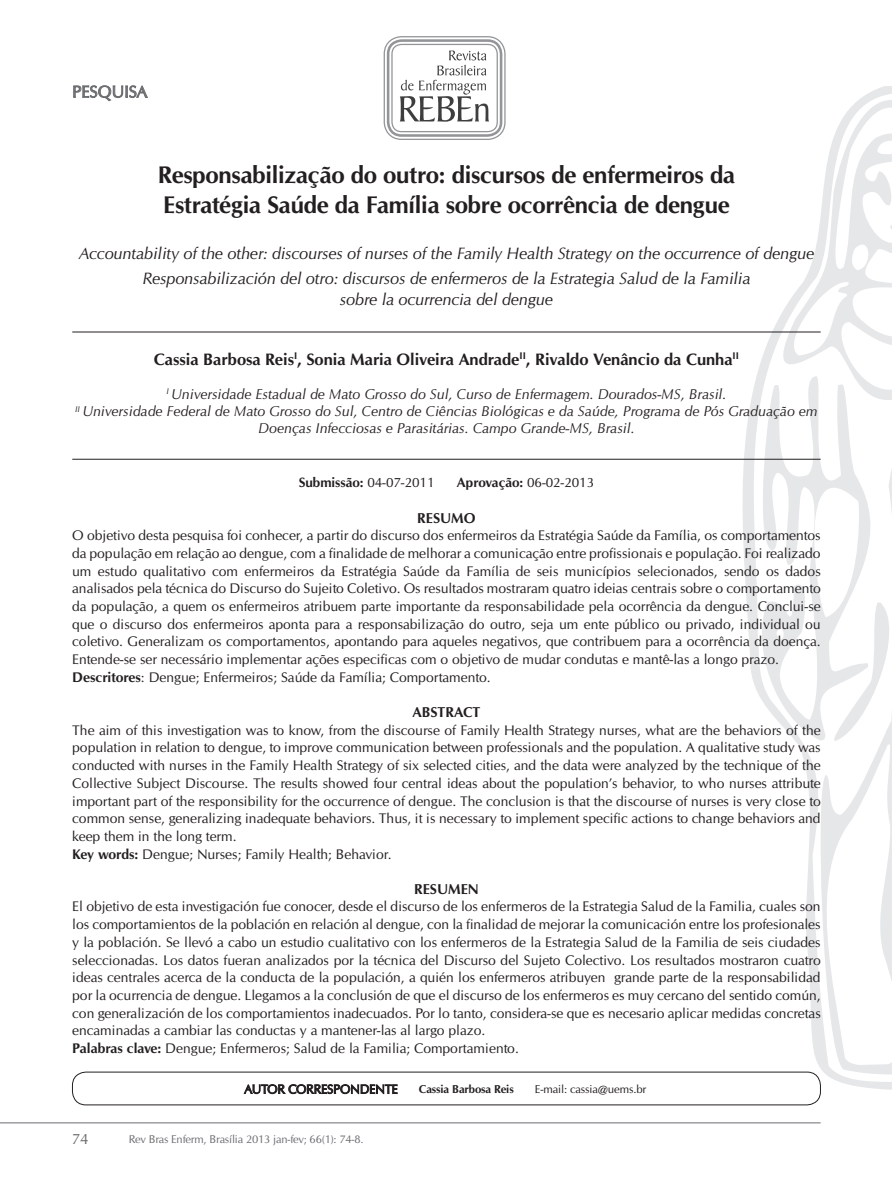
<style>
.page{position:relative;width:893px;height:1191px;background:#fff}
.page>*{position:absolute;margin:0;border:0;box-sizing:border-box;transform-origin:0 0}
.t1{font:700 24px/30px "URW Classico";letter-spacing:-.01em;color:#231f20}
.t2{font:italic 16.5px/25.2px "URW Classico";letter-spacing:-.01em;color:#231f20;text-align:center}
.t3{font:700 16.5px "URW Classico";color:#231f20}
.t4{font:16.5px "URW Classico";color:#6c6d70}
.t5{font:15px "URW Classico";color:#6c6d70}
.t6{font:italic 14.25px/17.1px "URW Classico";color:#231f20;text-align:center}
.t7{font:700 14.25px "URW Classico";color:#231f20}
.t8{font:13.95px/17.7px "URW Classico";color:#231f20}
.t9{font:700 13.5px "URW Classico";color:#231f20}
.t10{font:12.45px "URW Classico";letter-spacing:-.01em;color:#231f20}
.t11{font:11.4px "URW Classico";letter-spacing:-.01em;color:#231f20}
.t12{font:700 11.4px "URW Classico";letter-spacing:-.01em;color:#231f20}
.t13{font:11.25px "URW Classico";letter-spacing:-.015em;color:#6c6d70}
.s1{font-weight:400}
.s2{font-weight:700}
</style>
<div class="page">
<svg style="left:719px;top:86px;width:173px;height:1003px"></svg>
<div style="left:384px;top:36px;width:122px;height:104px;border:1px solid #939598;border-radius:17px"></div>
<div style="left:387px;top:39px;width:115px;height:98px;border:3px solid #939598;border-radius:14px"></div>
<div style="left:391px;top:44px;width:107px;height:88px;border:1px solid #939598;border-radius:10px"></div>
<svg style="left:400px;top:51px;width:89px;height:71px"></svg>
<hr style="left:0;top:1122px;width:821px;height:1px;background:#6c6d70">
<hr style="left:72px;top:332px;width:749px;height:1px;background:#231f20">
<hr style="left:72px;top:459px;width:749px;height:1px;background:#231f20">
<svg style="left:73px;top:86px;width:75px;height:15px"></svg>
<div style="left:72px;top:1072px;width:749px;height:33px;border:1px solid #231f20;border-radius:14px"></div>
<svg style="left:244px;top:1084px;width:153px;height:9px"></svg>
<p class="t4" style="left:72px;top:82px;width:77px">PESQUISA</p>
<h1 class="t1" style="left:158px;top:159px;width:579px">Responsabilização do outro: discursos de enfermeiros da<br>Estratégia Saúde da Família sobre ocorrência de dengue</h1>
<p class="t2" style="left:79px;top:241px;width:737px">Accountability of the other: discourses of nurses of the Family Health Strategy on the occurrence of dengue<br>Responsabilización del otro: discursos de enfermeros de la Estrategia Salud de la Familia</p>
<p class="t2" style="left:340px;top:287px;width:215px">sobre la ocurrencia del dengue</p>
<p class="t3" style="left:154px;top:349px;width:586px">Cassia Barbosa Reis<sup>I</sup>, Sonia Maria Oliveira Andrade<sup>II</sup>, Rivaldo Venâncio da Cunha<sup>II</sup></p>
<p class="t6" style="left:75px;top:386px;width:744px"><sup>I</sup> Universidade Estadual de Mato Grosso do Sul, Curso de Enfermagem. Dourados-MS, Brasil.<br><sup>II</sup> Universidade Federal de Mato Grosso do Sul, Centro de Ciências Biológicas e da Saúde, Programa de Pós Graduação em<br>Doenças Infecciosas e Parasitárias. Campo Grande-MS, Brasil.</p>
<p class="t9" style="left:299px;top:474px;width:137px">Submissão: <span class="s1">04-07-2011</span></p>
<p class="t9" style="left:457px;top:474px;width:139px">Aprovação: <span class="s1">06-02-2013</span></p>
<p class="t7" style="left:417px;top:509px;width:60px">RESUMO</p>
<p class="t8" style="left:72px;top:527px;width:750px">O objetivo desta pesquisa foi conhecer, a partir do discurso dos enfermeiros da Estratégia Saúde da Família, os comportamentos da população em relação ao dengue, com a finalidade de melhorar a comunicação entre profissionais e população. Foi realizado um estudo qualitativo com enfermeiros da Estratégia Saúde da Família de seis municípios selecionados, sendo os dados analisados pela técnica do Discurso do Sujeito Coletivo. Os resultados mostraram quatro ideias centrais sobre o comportamento da população, a quem os enfermeiros atribuem parte importante da responsabilidade pela ocorrência da dengue. Conclui-se que o discurso dos enfermeiros aponta para a responsabilização do outro, seja um ente público ou privado, individual ou coletivo. Generalizam os comportamentos, apontando para aqueles negativos, que contribuem para a ocorrência da doença.<br>Entende-se ser necessário implementar ações especificas com o objetivo de mudar condutas e mantê-las a longo prazo.<br><span class="s2">Descritores</span>: Dengue; Enfermeiros; Saúde da Família; Comportamento.</p>
<p class="t7" style="left:412px;top:703px;width:69px">ABSTRACT</p>
<p class="t8" style="left:72px;top:721px;width:750px">The aim of this investigation was to know, from the discourse of Family Health Strategy nurses, what are the behaviors of the population in relation to dengue, to improve communication between professionals and the population. A qualitative study was conducted with nurses in the Family Health Strategy of six selected cities, and the data were analyzed by the technique of the Collective Subject Discourse. The results showed four central ideas about the population’s behavior, to who nurses attribute important part of the responsibility for the occurrence of dengue. The conclusion is that the discourse of nurses is very close to common sense, generalizing inadequate behaviors. Thus, it is necessary to implement specific actions to change behaviors and keep them in the long term.<br><span class="s2">Key words:</span> Dengue; Nurses; Family Health; Behavior.</p>
<p class="t7" style="left:414px;top:880px;width:66px">RESUMEN</p>
<p class="t8" style="left:72px;top:898px;width:750px">El objetivo de esta investigación fue conocer, desde el discurso de los enfermeros de la Estrategia Salud de la Familia, cuales son los comportamientos de la población en relación al dengue, con la finalidad de mejorar la comunicación entre los profesionales y la población. Se llevó a cabo un estudio cualitativo con los enfermeros de la Estrategia Salud de la Familia de seis ciudades seleccionadas. Los datos fueran analizados por la técnica del Discurso del Sujeto Colectivo. Los resultados mostraron cuatro ideas centrales acerca de la conducta de la populación, a quién los enfermeros atribuyen grande parte de la responsabilidad por la ocurrencia de dengue. Llegamos a la conclusión de que el discurso de los enfermeros es muy cercano del sentido común, con generalización de los comportamientos inadecuados. Por lo tanto, considera-se que es necesario aplicar medidas concretas encaminadas a cambiar las conductas y a mantener-las al largo plazo.<br><span class="s2">Palabras clave:</span> Dengue; Enfermeros; Salud de la Familia; Comportamiento.</p>
<p class="t10" style="left:244px;top:1082px;width:155px">AUTOR CORRESPONDENTE</p>
<p class="t12" style="left:419px;top:1082px;width:96px">Cassia Barbosa Reis</p>
<p class="t11" style="left:535px;top:1082px;width:113px">E-mail: cassia@uems.br</p>
<p class="t5" style="left:72px;top:1130px;width:18px">74</p>
<p class="t13" style="left:129px;top:1133px;width:237px">Rev Bras Enferm, Brasília 2013 jan-fev; 66(1): 74-8.</p>
</div>
